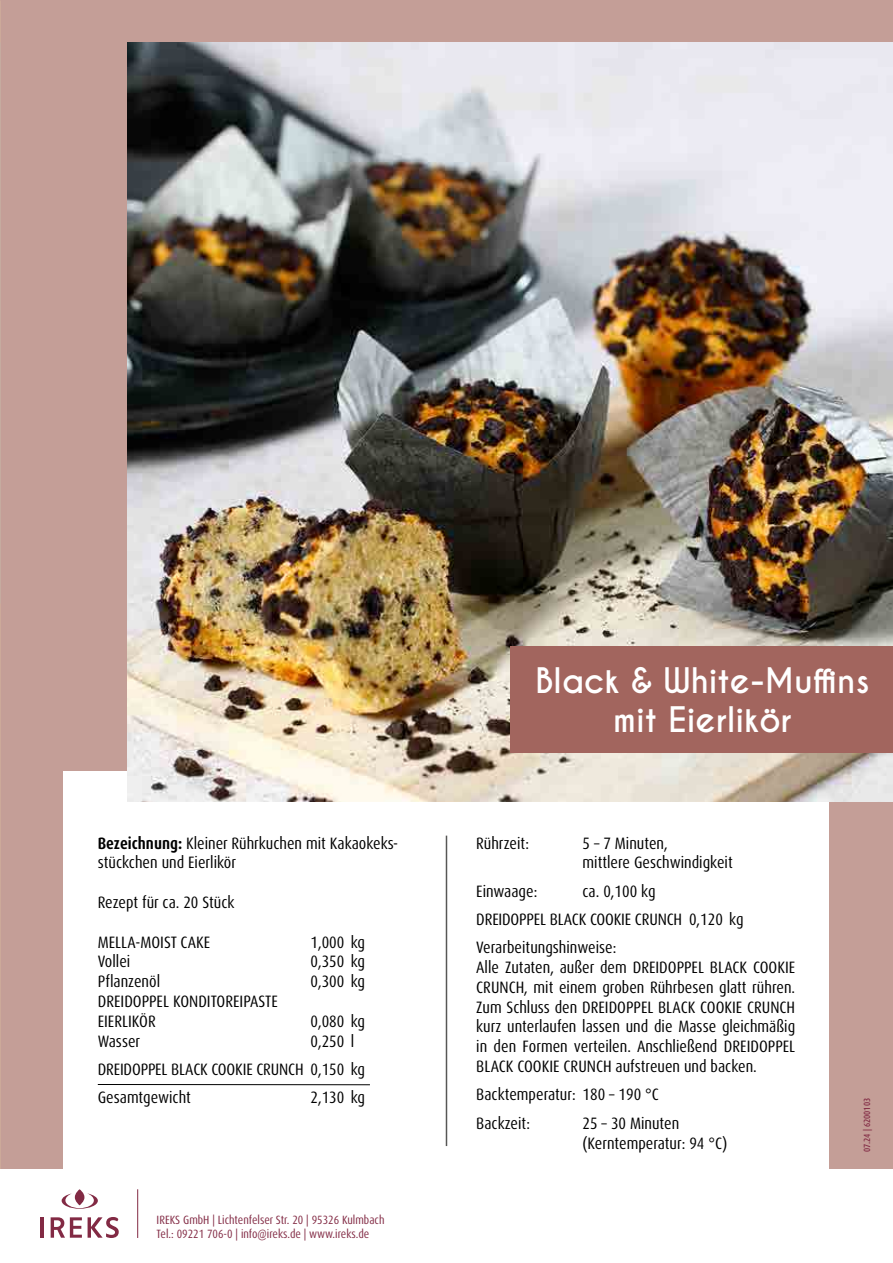
<style>
.page{position:relative;width:893px;height:1263px;background:#c49e97}
.page>*{position:absolute;margin:0;border:0;box-sizing:border-box;transform-origin:0 0}
.t1{font:700 33px/39.6px "Caviar Dreams";color:#fff;text-align:center}
.t2{font:condensed 16.5px/19.8px "Dax Pro";color:#000}
.t3{font:condensed 12px/13.5px "Dax Pro";color:#822a44}
.t4{font:500 condensed 9px "Dax Pro";color:#822a44}
.s1{font-weight:700}
</style>
<div class="page">
<div style="left:64px;top:772px;width:765px;height:491px;background:#fff"></div>
<img style="left:128px;top:43px;width:765px;height:758px">
<hr style="left:98px;top:1084px;width:272px;height:1px;background:#000">
<hr style="left:446px;top:836px;width:1px;height:310px;background:#575756">
<hr style="left:892px;top:407px;width:1px;height:782px;background:#b3b2b2">
<img style="left:0;top:43px;width:1px;height:561px">
<div style="left:510px;top:646px;width:383px;height:107px;background:#a2655e"></div>
<div style="left:0;top:1169px;width:893px;height:94px;background:#fff"></div>
<hr style="left:137px;top:1189px;width:1px;height:49px;background:#822a44">
<hr style="left:41px;top:1217px;width:3px;height:21px;background:#822a44">
<svg style="left:51px;top:1217px;width:31px;height:21px"></svg>
<svg style="left:88px;top:1217px;width:31px;height:21px"></svg>
<svg style="left:62px;top:1189px;width:36px;height:20px"></svg>
<p class="t2" style="left:98px;top:833px;width:302px"><span class="s1">Bezeichnung:</span> Kleiner Rührkuchen mit Kakaokeks&shy;stückchen und Eierlikör</p>
<p class="t2" style="left:98px;top:892px;width:138px">Rezept für ca. 20 Stück</p>
<p class="t2" style="left:98px;top:932px;width:114px">MELLA-MOIST CAKE</p>
<p class="t2" style="left:311px;top:932px;width:56px">1,000 kg</p>
<p class="t2" style="left:98px;top:952px;width:34px">Vollei</p>
<p class="t2" style="left:310px;top:952px;width:56px">0,350 kg</p>
<p class="t2" style="left:98px;top:972px;width:64px">Pflanzenöl</p>
<p class="t2" style="left:310px;top:972px;width:56px">0,300 kg</p>
<p class="t2" style="left:98px;top:991px;width:182px">DREIDOPPEL KONDITOREIPASTE<br>EIERLIKÖR</p>
<p class="t2" style="left:310px;top:1011px;width:56px">0,080 kg</p>
<p class="t2" style="left:98px;top:1027px;width:269px;line-height:28.3px;text-indent:213px">0,250 l<br>DREIDOPPEL BLACK COOKIE CRUNCH 0,150 kg<br>Gesamtgewicht</p>
<p class="t2" style="left:98px;top:1031px;width:44px">Wasser</p>
<p class="t2" style="left:310px;top:1088px;width:56px">2,130 kg</p>
<p class="t3" style="left:157px;top:1214px;width:229px">IREKS GmbH | Lichtenfelser Str. 20 | 95326 Kulmbach<br>Tel.: 09221 706-0 | info@ireks.de | www.ireks.de</p>
<h1 class="t1" style="left:535px;top:661px;width:336px">Black &amp; White-Muffins mit Eierlikör</h1>
<p class="t2" style="left:476px;top:833px;width:54px">Rührzeit:</p>
<p class="t2" style="left:583px;top:833px;width:152px">5 – 7 Minuten,<br>mittlere Geschwindigkeit</p>
<p class="t2" style="left:476px;top:881px;width:63px">Einwaage:</p>
<p class="t2" style="left:476px;top:877px;width:269px;line-height:28.3px;text-indent:106px">ca. 0,100 kg<br>DREIDOPPEL BLACK COOKIE CRUNCH 0,120 kg<br>Verarbeitungshinweise:</p>
<p class="t2" style="left:476px;top:957px;width:320px;text-align:justify">Alle Zutaten, außer dem DREIDOPPEL BLACK COOKIE CRUNCH, mit einem groben Rührbesen glatt rühren.<br>Zum Schluss den DREIDOPPEL BLACK COOKIE CRUNCH kurz unterlaufen lassen und die Masse gleichmäßig in den Formen verteilen. Anschließend DREIDOPPEL BLACK COOKIE CRUNCH aufstreuen und backen.</p>
<p class="t2" style="left:476px;top:1080px;width:184px;line-height:28.3px">Backtemperatur: 180 – 190 °C<br>Backzeit:</p>
<p class="t2" style="left:583px;top:1113px;width:146px">25 – 30 Minuten (Kerntemperatur: 94 °C)</p>
<p class="t4" style="left:861px;top:1152px;width:56px;rotate:-90deg">07.24 | 6200103</p>
</div>
